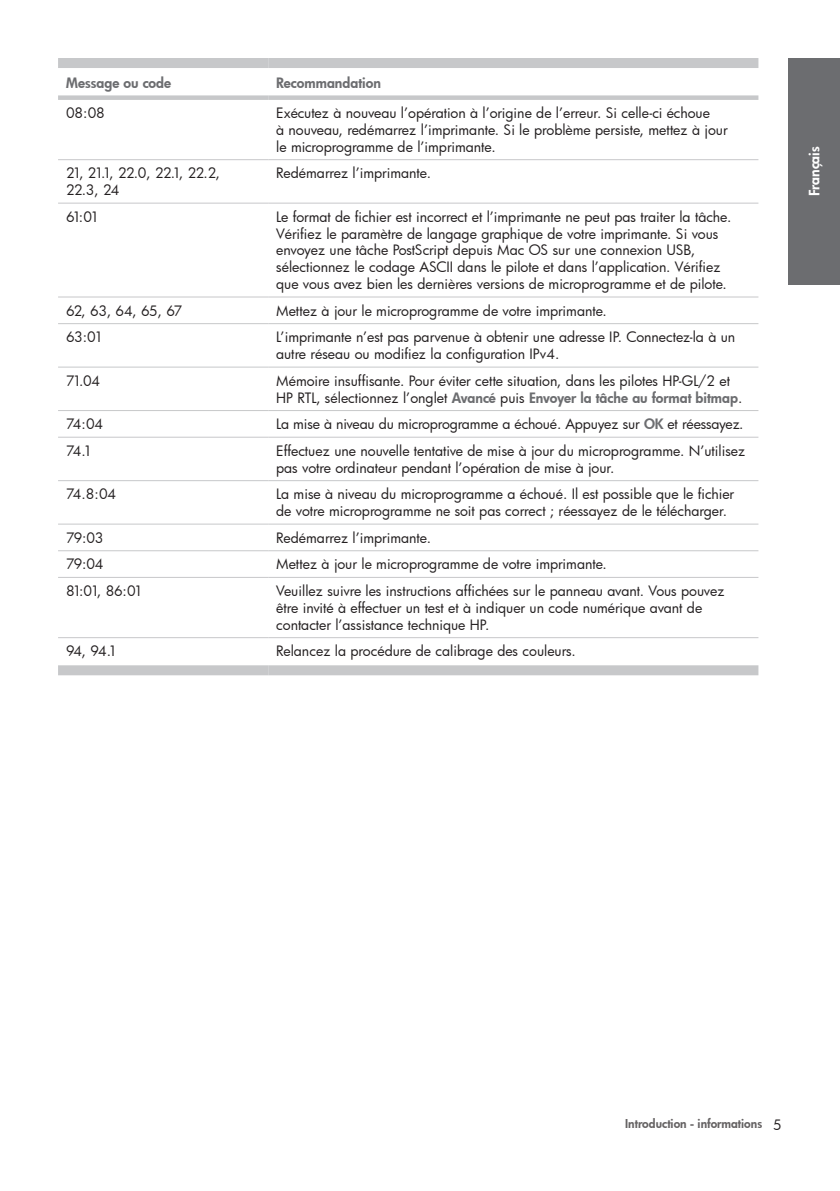
<style>
.page{position:relative;width:840px;height:1191px;background:#fff}
.page>*{position:absolute;margin:0;border:0;box-sizing:border-box;transform-origin:0 0}
.t1{font:14px/16.8px "Futura Bk";color:#231f20}
.t2{font:14px/16.8px "Futura Bk";letter-spacing:-.045em;color:#231f20}
.Column_heading{font:14px "Futura Hv";color:#6c6d70}
.t3{font:14px "Futura Hv";color:#fff}
.t4{font:12px "Futura Hv";color:#231f20}
.s1{font-family:"Futura Hv";color:#6c6d70}
.s2{font-family:"Futura Bk";font-size:14px}
</style>
<div class="page">
<div style="left:788px;top:58px;width:51px;height:227px;background:#6c6d70"></div>
<div style="left:58px;top:58px;width:210px;height:10px;background:#c7c8ca"></div>
<div style="left:58px;top:95px;width:210px;height:5px;background:#c7c8ca"></div>
<div style="left:268px;top:58px;width:490px;height:10px;background:#c7c8ca"></div>
<div style="left:268px;top:95px;width:490px;height:5px;background:#c7c8ca"></div>
<hr style="left:58px;top:159px;width:210px;height:1px;background:#c7c8ca">
<hr style="left:268px;top:159px;width:490px;height:1px;background:#c7c8ca">
<hr style="left:58px;top:203px;width:210px;height:1px;background:#c7c8ca">
<hr style="left:268px;top:203px;width:490px;height:1px;background:#c7c8ca">
<hr style="left:58px;top:296px;width:210px;height:1px;background:#c7c8ca">
<hr style="left:268px;top:296px;width:490px;height:1px;background:#c7c8ca">
<hr style="left:58px;top:323px;width:210px;height:1px;background:#c7c8ca">
<hr style="left:268px;top:323px;width:490px;height:1px;background:#c7c8ca">
<hr style="left:58px;top:366px;width:210px;height:1px;background:#c7c8ca">
<hr style="left:268px;top:366px;width:490px;height:1px;background:#c7c8ca">
<hr style="left:58px;top:410px;width:210px;height:1px;background:#c7c8ca">
<hr style="left:268px;top:410px;width:490px;height:1px;background:#c7c8ca">
<hr style="left:58px;top:437px;width:210px;height:1px;background:#c7c8ca">
<hr style="left:268px;top:437px;width:490px;height:1px;background:#c7c8ca">
<hr style="left:58px;top:480px;width:210px;height:1px;background:#c7c8ca">
<hr style="left:268px;top:480px;width:490px;height:1px;background:#c7c8ca">
<hr style="left:58px;top:523px;width:210px;height:1px;background:#c7c8ca">
<hr style="left:268px;top:523px;width:490px;height:1px;background:#c7c8ca">
<hr style="left:58px;top:550px;width:210px;height:1px;background:#c7c8ca">
<hr style="left:268px;top:550px;width:490px;height:1px;background:#c7c8ca">
<hr style="left:58px;top:577px;width:210px;height:1px;background:#c7c8ca">
<hr style="left:268px;top:577px;width:490px;height:1px;background:#c7c8ca">
<hr style="left:58px;top:637px;width:210px;height:1px;background:#c7c8ca">
<div style="left:58px;top:665px;width:210px;height:10px;background:#c7c8ca"></div>
<hr style="left:268px;top:637px;width:490px;height:1px;background:#c7c8ca">
<div style="left:268px;top:665px;width:490px;height:10px;background:#c7c8ca"></div>
<p class="Column_heading" style="left:66px;top:73px;width:107px">Message ou code</p>
<p class="Column_heading" style="left:276px;top:73px;width:106px">Recommandation</p>
<p class="t1" style="left:66px;top:104px;width:40px">08:08</p>
<p class="t1" style="left:276px;top:104px;width:452px">Exécutez à nouveau l’opération à l’origine de l’erreur. Si celle-ci échoue<br>à nouveau, redémarrez l’imprimante. Si le problème persiste, mettez à jour le microprogramme de l’imprimante.</p>
<p class="t2" style="left:66px;top:164px;width:155px">21, 21.1, 22.0, 22.1, 22.2,<br>22.3, 24</p>
<p class="t1" style="left:276px;top:164px;width:156px">Redémarrez l’imprimante.</p>
<p class="t1" style="left:66px;top:208px;width:34px">61:01</p>
<p class="t1" style="left:276px;top:208px;width:456px">Le format de fichier est incorrect et l’imprimante ne peut pas traiter la tâche.<br>Vérifiez le paramètre de langage graphique de votre imprimante. Si vous envoyez une tâche PostScript depuis Mac OS sur une connexion USB, sélectionnez le codage ASCII dans le pilote et dans l’application. Vérifiez que vous avez bien les dernières versions de microprogramme et de pilote.</p>
<p class="t1" style="left:66px;top:302px;width:118px">62, 63, 64, 65, 67</p>
<p class="t1" style="left:276px;top:302px;width:332px">Mettez à jour le microprogramme de votre imprimante.</p>
<p class="t1" style="left:66px;top:328px;width:38px">63:01</p>
<p class="t1" style="left:276px;top:328px;width:460px">L’imprimante n’est pas parvenue à obtenir une adresse IP. Connectez-la à un autre réseau ou modifiez la configuration IPv4.</p>
<p class="t1" style="left:66px;top:372px;width:36px">71.04</p>
<p class="t1" style="left:276px;top:372px;width:467px">Mémoire insuffisante. Pour éviter cette situation, dans les pilotes HP-GL/2 et<br>HP RTL, sélectionnez l’onglet <span class="s1">Avancé</span> puis <span class="s1">Envoyer la tâche au format bitmap</span>.</p>
<p class="t1" style="left:66px;top:415px;width:38px">74:04</p>
<p class="t1" style="left:276px;top:415px;width:468px">La mise à niveau du microprogramme a échoué. Appuyez sur <span class="s1">OK</span> et réessayez.</p>
<p class="t1" style="left:66px;top:442px;width:27px">74.1</p>
<p class="t1" style="left:276px;top:442px;width:470px">Effectuez une nouvelle tentative de mise à jour du microprogramme. N’utilisez pas votre ordinateur pendant l’opération de mise à jour.</p>
<p class="t1" style="left:66px;top:485px;width:51px">74.8:04</p>
<p class="t1" style="left:276px;top:485px;width:459px">La mise à niveau du microprogramme a échoué. Il est possible que le fichier de votre microprogramme ne soit pas correct ; réessayez de le télécharger.</p>
<p class="t1" style="left:66px;top:529px;width:39px">79:03</p>
<p class="t1" style="left:276px;top:529px;width:156px">Redémarrez l’imprimante.</p>
<p class="t1" style="left:66px;top:555px;width:39px">79:04</p>
<p class="t1" style="left:276px;top:555px;width:332px">Mettez à jour le microprogramme de votre imprimante.</p>
<p class="t1" style="left:66px;top:582px;width:78px">81:01, 86:01</p>
<p class="t1" style="left:276px;top:582px;width:449px">Veuillez suivre les instructions affichées sur le panneau avant. Vous pouvez être invité à effectuer un test et à indiquer un code numérique avant de contacter l’assistance technique HP.</p>
<p class="t1" style="left:66px;top:642px;width:52px">94, 94.1</p>
<p class="t1" style="left:276px;top:642px;width:301px">Relancez la procédure de calibrage des couleurs.</p>
<p class="t3" style="left:804px;top:196px;width:51px;rotate:-90deg">Français</p>
<p class="t4" style="left:625px;top:1115px;width:158px">Introduction - informations <span class="s2">5</span></p>
</div>
